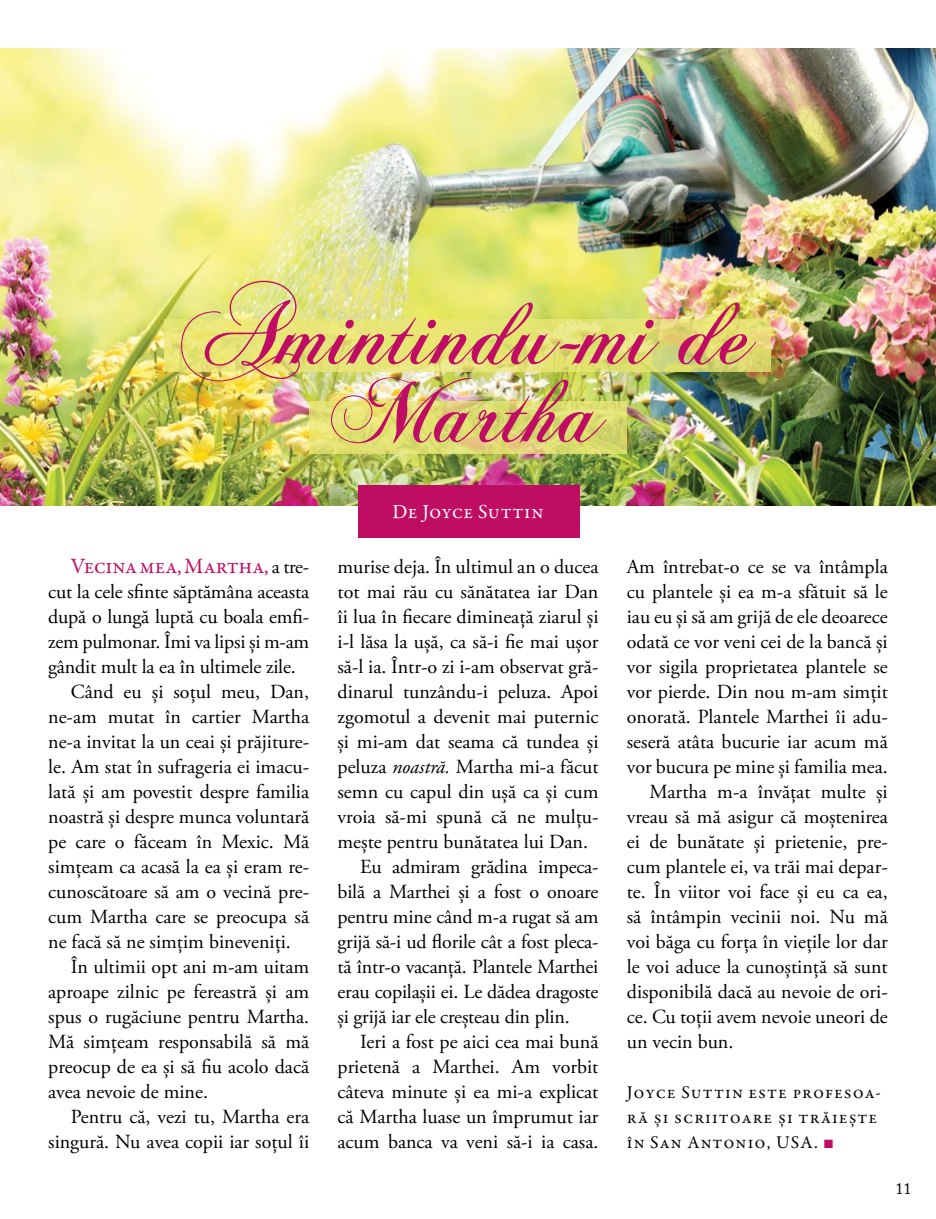
<style>
.page{position:relative;width:936px;height:1219px;background:#fff}
.page>*{position:absolute;margin:0;border:0;box-sizing:border-box;transform-origin:0 0}
.t1{font:96px/78px "Chopin Script";color:#c00d64;text-align:center}
.t2{font:22px "Garamond Premr Pro";letter-spacing:-.01em;color:#c00d64}
.t3{font:20px "Adobe Garamond Pro";color:#000}
.t4{font:20px "Garamond Premr Pro";letter-spacing:.02em;color:#fff}
.t5{font:18px/25px "Garamond Premr Pro";letter-spacing:.06em;color:#000}
.t6{font:16px "Adobe Caslon Pro";color:#000}
.s1{font-family:"Adobe Garamond Pro";font-size:20px;color:#000}
.s2{font-style:italic}
.s3{font-family:"Arial";color:#c00d64}
</style>
<div class="page">
<img style="left:0;top:48px;width:935px;height:458px">
<div style="left:358px;top:486px;width:221px;height:52px;background:#c00d64"></div>
<svg style="left:164px;top:320px;width:607px;height:52px;background:#e3e174"></svg>
<svg style="left:309px;top:402px;width:317px;height:52px;background:#dedc71"></svg>
<h1 class="t1" style="left:182px;top:300px;width:574px">Amintindu-mi de<br>Martha</h1>
<p class="t2" style="left:71px;top:553px;width:240px">Vecina mea, Martha, <span class="s1">a tre-</span></p>
<p class="t3" style="left:48px;top:580px;width:262px">cut la cele sfinte săptămâna aceasta</p>
<p class="t3" style="left:48px;top:605px;width:262px">după o lungă luptă cu boala emfi-</p>
<p class="t3" style="left:48px;top:630px;width:262px">zem pulmonar. Îmi va lipsi şi m-am</p>
<p class="t3" style="left:48px;top:655px;width:249px">gândit mult la ea în ultimele zile.</p>
<p class="t3" style="left:71px;top:680px;width:240px">Când eu şi soţul meu, Dan,</p>
<p class="t3" style="left:48px;top:705px;width:262px">ne‑am mutat în cartier Martha</p>
<p class="t3" style="left:48px;top:730px;width:262px">ne-a invitat la un ceai şi prăjiture-</p>
<p class="t3" style="left:48px;top:755px;width:262px">le. Am stat în sufrageria ei imacu-</p>
<p class="t3" style="left:48px;top:780px;width:262px">lată şi am povestit despre familia</p>
<p class="t3" style="left:48px;top:805px;width:262px">noastră şi despre munca voluntară</p>
<p class="t3" style="left:48px;top:830px;width:262px">pe care o făceam în Mexic. Mă</p>
<p class="t3" style="left:48px;top:855px;width:262px">simţeam ca acasă la ea şi eram re-</p>
<p class="t3" style="left:48px;top:880px;width:262px">cunoscătoare să am o vecină pre-</p>
<p class="t3" style="left:48px;top:905px;width:262px">cum Martha care se preocupa să</p>
<p class="t3" style="left:48px;top:930px;width:244px">ne facă să ne simţim bineveniţi.</p>
<p class="t3" style="left:71px;top:955px;width:240px">În ultimii opt ani m-am uitam</p>
<p class="t3" style="left:48px;top:980px;width:262px">aproape zilnic pe fereastră şi am</p>
<p class="t3" style="left:48px;top:1005px;width:262px">spus o rugăciune pentru Martha.</p>
<p class="t3" style="left:48px;top:1030px;width:262px">Mă simţeam responsabilă să mă</p>
<p class="t3" style="left:48px;top:1055px;width:262px">preocup de ea şi să fiu acolo dacă</p>
<p class="t3" style="left:48px;top:1080px;width:161px">avea nevoie de mine.</p>
<p class="t3" style="left:71px;top:1105px;width:240px">Pentru că, vezi tu, Martha era</p>
<p class="t3" style="left:48px;top:1130px;width:262px">singură. Nu avea copii iar soţul îi</p>
<p class="t4" style="left:392px;top:500px;width:153px">De Joyce Suttin</p>
<p class="t3" style="left:337px;top:555px;width:262px">murise deja. În ultimul an o ducea</p>
<p class="t3" style="left:337px;top:580px;width:262px">tot mai rău cu sănătatea iar Dan</p>
<p class="t3" style="left:337px;top:605px;width:262px">îi lua în fiecare dimineaţă ziarul şi</p>
<p class="t3" style="left:337px;top:630px;width:262px">i-l lăsa la uşă, ca să-i fie mai uşor</p>
<p class="t3" style="left:337px;top:655px;width:262px">să-l ia. Într-o zi i-am observat gră-</p>
<p class="t3" style="left:337px;top:680px;width:262px">dinarul tunzându-i peluza. Apoi</p>
<p class="t3" style="left:337px;top:705px;width:262px">zgomotul a devenit mai puternic</p>
<p class="t3" style="left:337px;top:730px;width:262px">şi mi-am dat seama că tundea şi</p>
<p class="t3" style="left:337px;top:755px;width:262px">peluza <span class="s2">noastră.</span> Martha mi-a făcut</p>
<p class="t3" style="left:337px;top:780px;width:262px">semn cu capul din uşă ca şi cum</p>
<p class="t3" style="left:337px;top:805px;width:262px">vroia să-mi spună că ne mulţu-</p>
<p class="t3" style="left:337px;top:830px;width:252px">meşte pentru bunătatea lui Dan.</p>
<p class="t3" style="left:360px;top:855px;width:240px">Eu admiram grădina impeca-</p>
<p class="t3" style="left:337px;top:880px;width:262px">bilă a Marthei şi a fost o onoare</p>
<p class="t3" style="left:337px;top:905px;width:262px">pentru mine când m-a rugat să am</p>
<p class="t3" style="left:337px;top:930px;width:262px">grijă să-i ud florile cât a fost pleca-</p>
<p class="t3" style="left:337px;top:955px;width:262px">tă într-o vacanţă. Plantele Marthei</p>
<p class="t3" style="left:337px;top:980px;width:262px">erau copilaşii ei. Le dădea dragoste</p>
<p class="t3" style="left:337px;top:1005px;width:234px">şi grijă iar ele creşteau din plin.</p>
<p class="t3" style="left:360px;top:1030px;width:240px">Ieri a fost pe aici cea mai bună</p>
<p class="t3" style="left:337px;top:1055px;width:262px">prietenă a Marthei. Am vorbit</p>
<p class="t3" style="left:337px;top:1080px;width:262px">câteva minute şi ea mi-a explicat</p>
<p class="t3" style="left:337px;top:1105px;width:262px">că Martha luase un împrumut iar</p>
<p class="t3" style="left:337px;top:1130px;width:262px">acum banca va veni să-i ia casa.</p>
<p class="t3" style="left:626px;top:555px;width:262px">Am întrebat-o ce se va întâmpla</p>
<p class="t3" style="left:626px;top:580px;width:262px">cu plantele şi ea m-a sfătuit să le</p>
<p class="t3" style="left:626px;top:605px;width:262px">iau eu şi să am grijă de ele deoarece</p>
<p class="t3" style="left:626px;top:630px;width:262px">odată ce vor veni cei de la bancă şi</p>
<p class="t3" style="left:626px;top:655px;width:262px">vor sigila proprietatea plantele se</p>
<p class="t3" style="left:626px;top:680px;width:262px">vor pierde. Din nou m-am simţit</p>
<p class="t3" style="left:626px;top:705px;width:262px">onorată. Plantele Marthei îi adu-</p>
<p class="t3" style="left:626px;top:730px;width:262px">seseră atâta bucurie iar acum mă</p>
<p class="t3" style="left:626px;top:755px;width:262px">vor bucura pe mine şi familia mea.</p>
<p class="t3" style="left:649px;top:780px;width:240px">Martha m-a învăţat multe şi</p>
<p class="t3" style="left:626px;top:805px;width:262px">vreau să mă asigur că moştenirea</p>
<p class="t3" style="left:626px;top:830px;width:262px">ei de bunătate şi prietenie, pre-</p>
<p class="t3" style="left:626px;top:855px;width:262px">cum plantele ei, va trăi mai depar-</p>
<p class="t3" style="left:626px;top:880px;width:262px">te. În viitor voi face şi eu ca ea,</p>
<p class="t3" style="left:626px;top:905px;width:262px">să întâmpin vecinii noi. Nu mă</p>
<p class="t3" style="left:626px;top:930px;width:262px">voi băga cu forţa în vieţile lor dar</p>
<p class="t3" style="left:626px;top:955px;width:262px">le voi aduce la cunoştinţă să sunt</p>
<p class="t3" style="left:626px;top:980px;width:262px">disponibilă dacă au nevoie de ori-</p>
<p class="t3" style="left:626px;top:1005px;width:262px">ce. Cu toţii avem nevoie uneori de</p>
<p class="t3" style="left:626px;top:1030px;width:108px">un vecin bun.</p>
<p class="t5" style="left:626px;top:1080px;width:255px">Joyce Suttin este profesoa&shy;ră şi scriitoare şi trăieşte în San Antonio, USA. <span class="s3">■</span></p>
<p class="t6" style="left:895px;top:1180px;width:17px">11</p>
</div>
